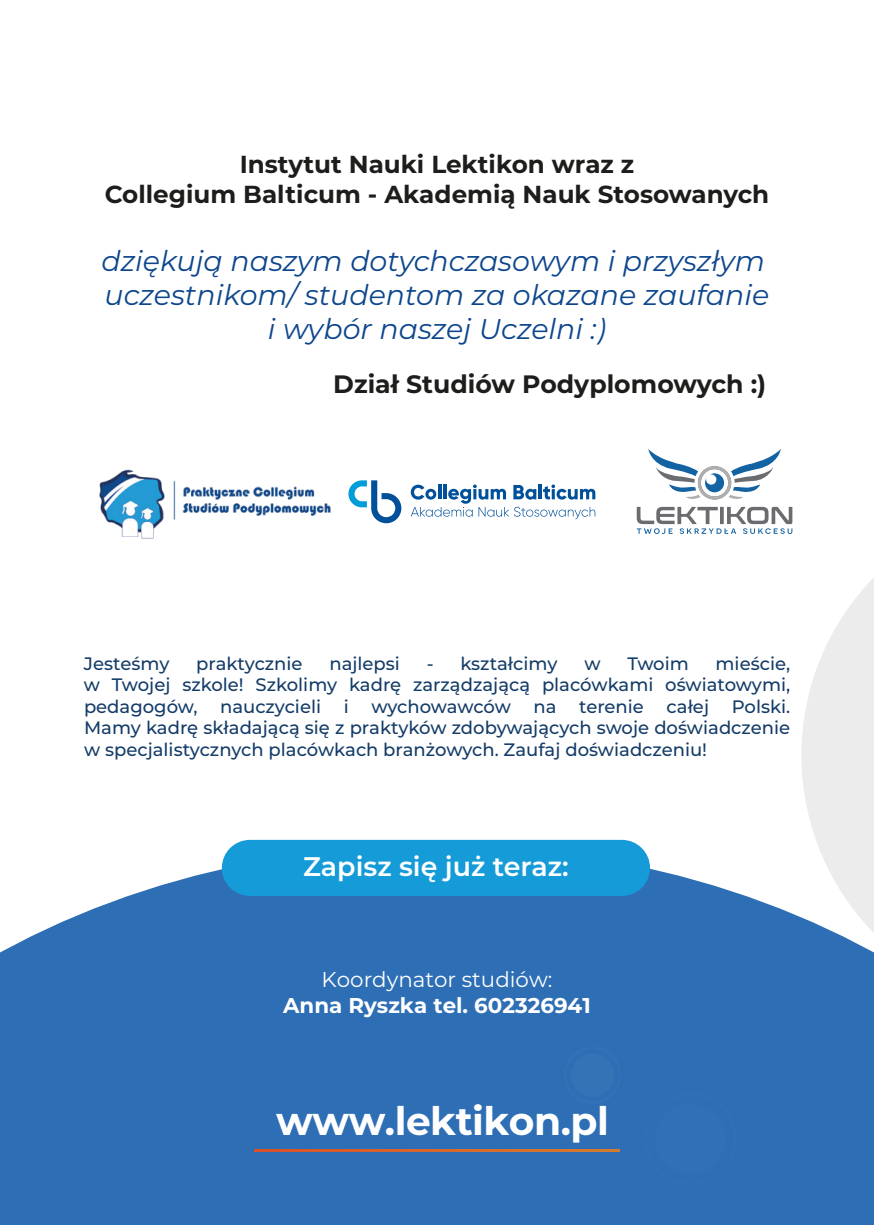
<style>
.page{position:relative;width:874px;height:1225px;background:#fff}
.page>*{position:absolute;margin:0;border:0;box-sizing:border-box;transform-origin:0 0}
.t1{font:700 39.2px "Montserrat";letter-spacing:-.015em;color:#fff}
.t2{font:italic 28.4px/34.2px "Montserrat";color:#0d468d;text-align:center}
.t3{font:600 26.8px "Montserrat";color:#fff}
.t4{font:700 25.2px "Montserrat";color:#1d1d1b}
.t5{font:700 24.6px/29.6px "Montserrat";color:#1d1d1b;text-align:center}
.t6{font:700 21.4px "Montserrat";color:#fff}
.t7{font:21.4px "Montserrat";color:#fff}
.t8{font:500 18px/21.6px "Montserrat";color:#143c68;text-align:justify}
</style>
<div class="page">
<div style="left:0;top:845px;width:873px;height:380px;background:#2d6eb5"></div>
<div style="left:222px;top:840px;width:427px;height:56px;background:#159cd8;border-radius:28px"></div>
<div style="left:564px;top:1047px;width:56px;height:56px;background:#3372b7"></div>
<div style="left:643px;top:1093px;width:93px;height:92px;background:#3070b6"></div>
<img style="left:99px;top:469px;width:232px;height:70px">
<svg style="left:254px;top:1149px;width:365px;height:2px"></svg>
<svg style="left:410px;top:484px;width:185px;height:35px"></svg>
<svg style="left:348px;top:480px;width:53px;height:43px"></svg>
<svg style="left:636px;top:449px;width:237px;height:621px"></svg>
<h3 class="t5" style="left:105px;top:149px;width:665px">Instytut Nauki Lektikon wraz z<br>Collegium Balticum - Akademią Nauk Stosowanych</h3>
<h2 class="t2" style="left:101px;top:243px;width:669px">dziękują naszym dotychczasowym i przyszłym uczestnikom/ studentom za okazane zaufanie i wybór naszej Uczelni :)</h2>
<h3 class="t4" style="left:333px;top:366px;width:434px">Dział Studiów Podyplomowych :)</h3>
<p class="t8" style="left:84px;top:652px;width:87px">Jesteśmy</p>
<p class="t8" style="left:196px;top:652px;width:108px">praktycznie</p>
<p class="t8" style="left:329px;top:652px;width:72px">najlepsi</p>
<p class="t8" style="left:426px;top:652px;width:132px">- kształcimy</p>
<p class="t8" style="left:584px;top:652px;width:18px">w</p>
<p class="t8" style="left:627px;top:652px;width:63px">Twoim</p>
<p class="t8" style="left:84px;top:652px;width:707px;text-indent:631px">mieście, w Twojej szkole! Szkolimy kadrę zarządzającą placówkami oświatowymi, pedagogów,</p>
<p class="t8" style="left:84px;top:695px;width:707px;text-indent:647px">Polski.<br>Mamy kadrę składającą się z praktyków zdobywających swoje doświadczenie w specjalistycznych placówkach branżowych. Zaufaj doświadczeniu!</p>
<p class="t8" style="left:220px;top:695px;width:102px">nauczycieli</p>
<p class="t8" style="left:343px;top:695px;width:7px">i</p>
<p class="t8" style="left:371px;top:695px;width:141px">wychowawców</p>
<p class="t8" style="left:533px;top:695px;width:25px">na</p>
<p class="t8" style="left:579px;top:695px;width:66px">terenie</p>
<p class="t8" style="left:666px;top:695px;width:44px">całej</p>
<h3 class="t3" style="left:303px;top:847px;width:267px">Zapisz się już teraz:</h3>
<p class="t7" style="left:321px;top:965px;width:232px">Koordynator studiów:</p>
<p class="t6" style="left:283px;top:990px;width:309px">Anna Ryszka tel. 602326941</p>
<h1 class="t1" style="left:276px;top:1093px;width:334px">www.lektikon.pl</h1>
</div>
